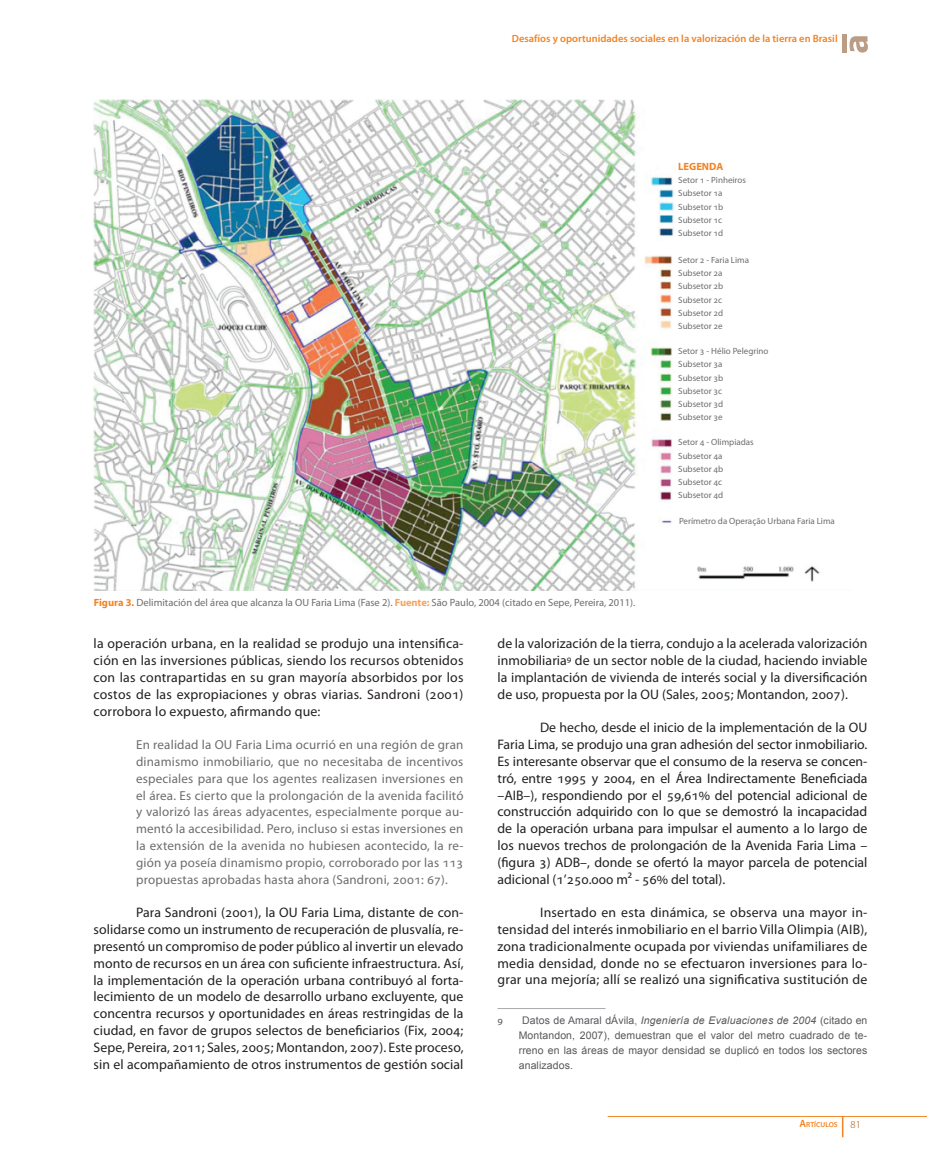
<style>
.page{position:relative;width:927px;height:1170px;background:#fff}
.page>*{position:absolute;margin:0;border:0;box-sizing:border-box;transform-origin:0 0}
.t1{font:13.8px/16.8px "Myriad Pro";letter-spacing:.005em;color:#231f20;text-align:justify}
.t2{font:13.05px/16.8px "Myriad Pro";letter-spacing:.015em;color:#6c6d70;text-align:justify}
.t3{font:10.5px/15px "Arial";letter-spacing:.01em;color:#57585a;text-align:justify}
.t4{font:10.5px "Myriad Pro";color:#6c6d70}
.t5{font:600 10.5px "Myriad Pro";color:#f58220}
.t6{font:700 10.5px "Myriad Pro";color:#f58220}
.t7{font:10.5px "Myriad Pro";color:#57585a}
.t8{font:9px/13.2px "Myriad Pro";color:#6c6d70}
.t9{font:600 7.35px "Myriad Pro";color:#f58220}
.s1{font-weight:700;color:#f58220}
.s2{font-weight:700;color:#f8a35c}
.s3{font-family:"Times New Roman"}
.s4{font-style:italic}
.s5{font-size:10.5px}
.s6{font-weight:300;font-size:10.5px;color:#bcbdc0}
</style>
<div class="page">
<svg style="left:842px;top:1117px;width:1px;height:20px"></svg>
<div style="left:842px;top:34px;width:5px;height:19px;background:#ba9d84"></div>
<svg style="left:849px;top:36px;width:19px;height:17px"></svg>
<hr style="left:608px;top:1116px;width:319px;height:1px;background:#f58220">
<img style="left:94px;top:99px;width:726px;height:491px">
<hr style="left:497px;top:1008px;width:108px;height:1px;background:#a8a9ad">
<p class="t5" style="left:512px;top:32px;width:327px">Desafíos y oportunidades sociales en la valorización de la tierra en Brasil</p>
<p class="t6" style="left:678px;top:160px;width:47px">LEGENDA</p>
<p class="t8" style="left:678px;top:173px;width:69px">Setor 1 - Pinheiros<br>Subsetor 1a<br>Subsetor 1b<br>Subsetor 1c<br>Subsetor 1d</p>
<p class="t8" style="left:678px;top:253px;width:72px">Setor 2 - Faria Lima<br>Subsetor 2a<br>Subsetor 2b<br>Subsetor 2c<br>Subsetor 2d<br>Subsetor 2e</p>
<p class="t8" style="left:678px;top:344px;width:92px">Setor 3 - Hélio Pelegrino<br>Subsetor 3a<br>Subsetor 3b<br>Subsetor 3c<br>Subsetor 3d<br>Subsetor 3e</p>
<p class="t8" style="left:678px;top:435px;width:77px">Setor 4 - Olimpiadas<br>Subsetor 4a<br>Subsetor 4b<br>Subsetor 4c<br>Subsetor 4d</p>
<p class="t8" style="left:679px;top:514px;width:157px">Perímetro da Operação Urbana Faria Lima</p>
<p class="t4" style="left:94px;top:595px;width:543px"><span class="s1">Figura 3.</span> Delimitación del área que alcanza la OU Faria Lima (Fase 2). <span class="s2">Fuente:</span> São Paulo, 2004 (citado en Sepe, Pereira, 2011).</p>
<p class="t1" style="left:94px;top:635px;width:371px">la operación urbana, en la realidad se produjo una intensifica&shy;ción en las inversiones públicas, siendo los recursos obtenidos con las contrapartidas en su gran mayoría absorbidos por los costos de las expropiaciones y obras viarias. Sandroni (2001) corrobora lo expuesto, afirmando que:</p>
<p class="t2" style="left:136px;top:736px;width:329px">En realidad la OU Faria Lima ocurrió en una región de gran dinamismo inmobiliario, que no necesitaba de incentivos especiales para que los agentes realizasen inversiones en el área. Es cierto que la prolongación de la avenida facilitó y valorizó las áreas adyacentes, especialmente porque au&shy;mentó la accesibilidad. Pero, incluso si estas inversiones en la extensión de la avenida no hubiesen acontecido, la re&shy;gión ya poseía dinamismo propio, corroborado por las 113 propuestas aprobadas hasta ahora (Sandroni, 2001: 67).</p>
<p class="t1" style="left:94px;top:904px;width:371px;text-indent:43px">Para Sandroni (2001), la OU Faria Lima, distante de con&shy;solidarse como un instrumento de recuperación de plusvalía, re&shy;presentó un compromiso de poder público al invertir un elevado monto de recursos en un área con suficiente infraestructura. Así, la implementación de la operación urbana contribuyó al forta&shy;lecimiento de un modelo de desarrollo urbano excluyente, que concentra recursos y oportunidades en áreas restringidas de la ciudad, en favor de grupos selectos de beneficiarios (Fix, 2004; Sepe, Pereira, 2011; Sales, 2005; Montandon, 2007). Este proceso, sin el acompañamiento de otros instrumentos de gestión social</p>
<p class="t1" style="left:497px;top:635px;width:371px">de la valorización de la tierra, condujo a la acelerada valorización inmobiliaria<sup>9</sup> de un sector noble de la ciudad, haciendo inviable la implantación de vivienda de interés social y la diversificación de uso, propuesta por la OU (Sales, 2005; Montandon, 2007).</p>
<p class="t1" style="left:497px;top:719px;width:371px;text-indent:43px">De hecho, desde el inicio de la implementación de la OU Faria Lima, se produjo una gran adhesión del sector inmobiliario.<br>Es interesante observar que el consumo de la reserva se concen&shy;tró, entre 1995 y 2004, en el Área Indirectamente Beneficiada –AIB–), respondiendo por el 59,61% del potencial adicional de construcción adquirido con lo que se demostró la incapacidad de la operación urbana para impulsar el aumento a lo largo de los nuevos trechos de prolongación de la Avenida Faria Lima – (figura 3) ADB–, donde se ofertó la mayor parcela de potencial adicional (1’250.000 m² - 56% del total).</p>
<p class="t1" style="left:497px;top:903px;width:371px;text-indent:43px">Insertado en esta dinámica, se observa una mayor in&shy;tensidad del interés inmobiliario en el barrio Villa Olimpia (AIB), zona tradicionalmente ocupada por viviendas unifamiliares de media densidad, donde no se efectuaron inversiones para lo&shy;grar una mejoría; allí se realizó una significativa sustitución de</p>
<p class="t7" style="left:497px;top:1013px;width:7px">9</p>
<p class="t3" style="left:519px;top:1012px;width:350px;text-indent:3px">Datos de Amaral dÁvila<span class="s3">,</span> <span class="s4">Ingeniería de Evaluaciones de 2004</span> (citado en Montandon, 2007), demuestran que el valor del metro cuadrado de te&shy;rreno en las áreas de mayor densidad se duplicó en todos los sectores analizados.</p>
<p class="t9" style="left:799px;top:1119px;width:63px"><span class="s5">A</span>RTÍCULOS <span class="s6">81</span></p>
</div>
